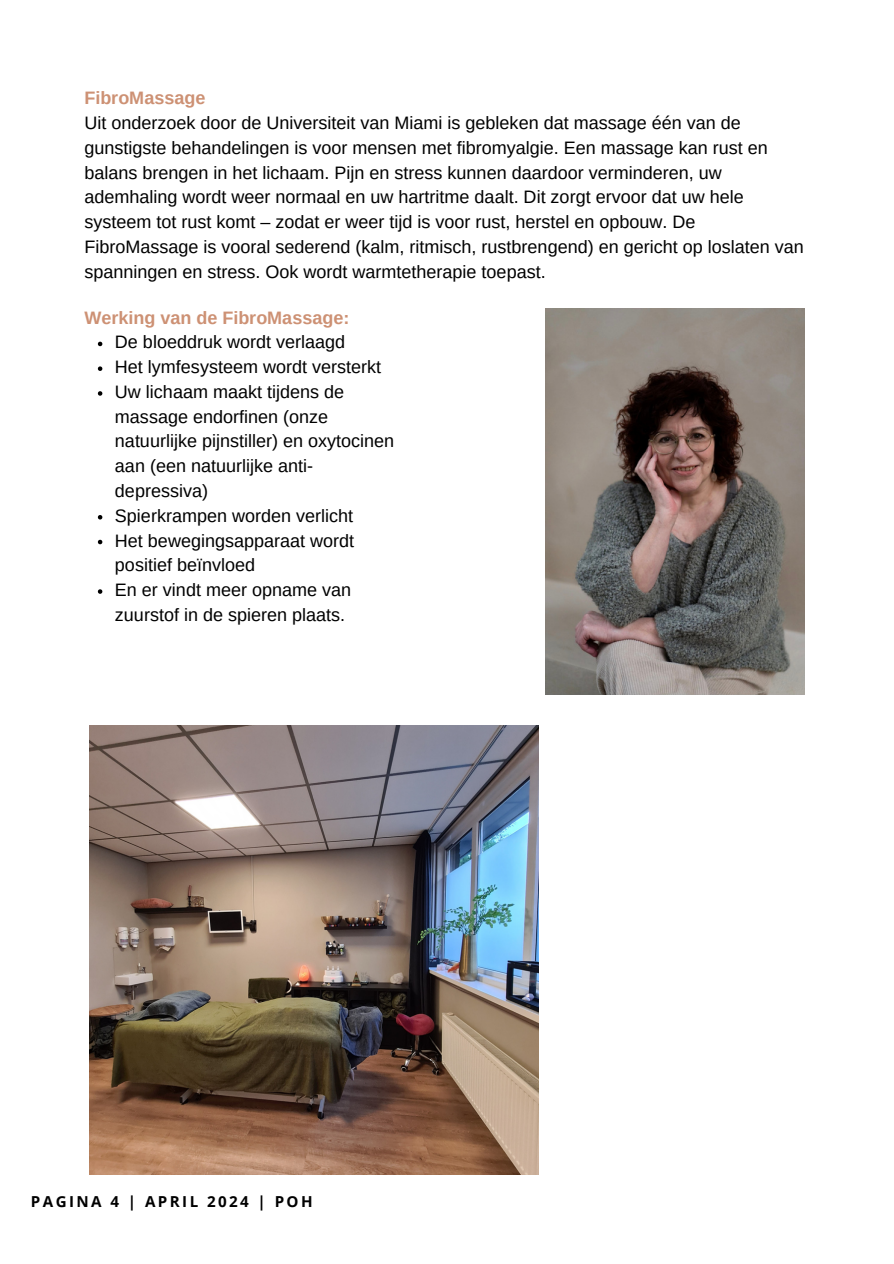
<style>
.page{position:relative;width:894px;height:1264px;background:#fff}
.page>*{position:absolute;margin:0;border:0;box-sizing:border-box;transform-origin:0 0}
.t1{font:18px/24.8px "Arimo";color:#000}
.t2{font:700 18px "Arimo";color:#cd9174}
.t3{font:700 15.15px "Open Sans";letter-spacing:.16em;color:#000}
.s1{font-weight:700;color:#cd9174}
</style>
<div class="page">
<img style="left:89px;top:725px;width:449px;height:449px">
<img style="left:545px;top:308px;width:259px;height:386px">
<svg style="left:98px;top:342px;width:4px;height:4px"></svg>
<svg style="left:98px;top:366px;width:4px;height:5px"></svg>
<svg style="left:98px;top:391px;width:4px;height:5px"></svg>
<svg style="left:98px;top:515px;width:4px;height:4px"></svg>
<svg style="left:98px;top:540px;width:4px;height:4px"></svg>
<svg style="left:98px;top:589px;width:4px;height:5px"></svg>
<p class="t1" style="left:84px;top:86px;width:720px"><span class="s1">FibroMassage<br></span>Uit onderzoek door de Universiteit van Miami is gebleken dat massage één van de gunstigste behandelingen is voor mensen met fibromyalgie. Een massage kan rust en balans brengen in het lichaam. Pijn en stress kunnen daardoor verminderen, uw ademhaling wordt weer normaal en uw hartritme daalt. Dit zorgt ervoor dat uw hele systeem tot rust komt – zodat er weer tijd is voor rust, herstel en opbouw. De FibroMassage is vooral sederend (kalm, ritmisch, rustbrengend) en gericht op loslaten van spanningen en stress. Ook wordt warmtetherapie toepast.</p>
<p class="t2" style="left:84px;top:307px;width:266px">Werking van de FibroMassage:</p>
<p class="t1" style="left:115px;top:330px;width:232px">De bloeddruk wordt verlaagd</p>
<p class="t1" style="left:115px;top:354px;width:267px">Het lymfesysteem wordt versterkt</p>
<p class="t1" style="left:115px;top:379px;width:281px">Uw lichaam maakt tijdens de massage endorfinen (onze natuurlijke pijnstiller) en oxytocinen aan (een natuurlijke anti&shy;depressiva)</p>
<p class="t1" style="left:115px;top:503px;width:239px">Spierkrampen worden verlicht</p>
<p class="t1" style="left:115px;top:528px;width:241px">Het bewegingsapparaat wordt positief beïnvloed</p>
<p class="t1" style="left:115px;top:577px;width:237px">En er vindt meer opname van zuurstof in de spieren plaats.</p>
<p class="t3" style="left:31px;top:1191px;width:283px">PAGINA 4 | APRIL 2024 | POH</p>
</div>
